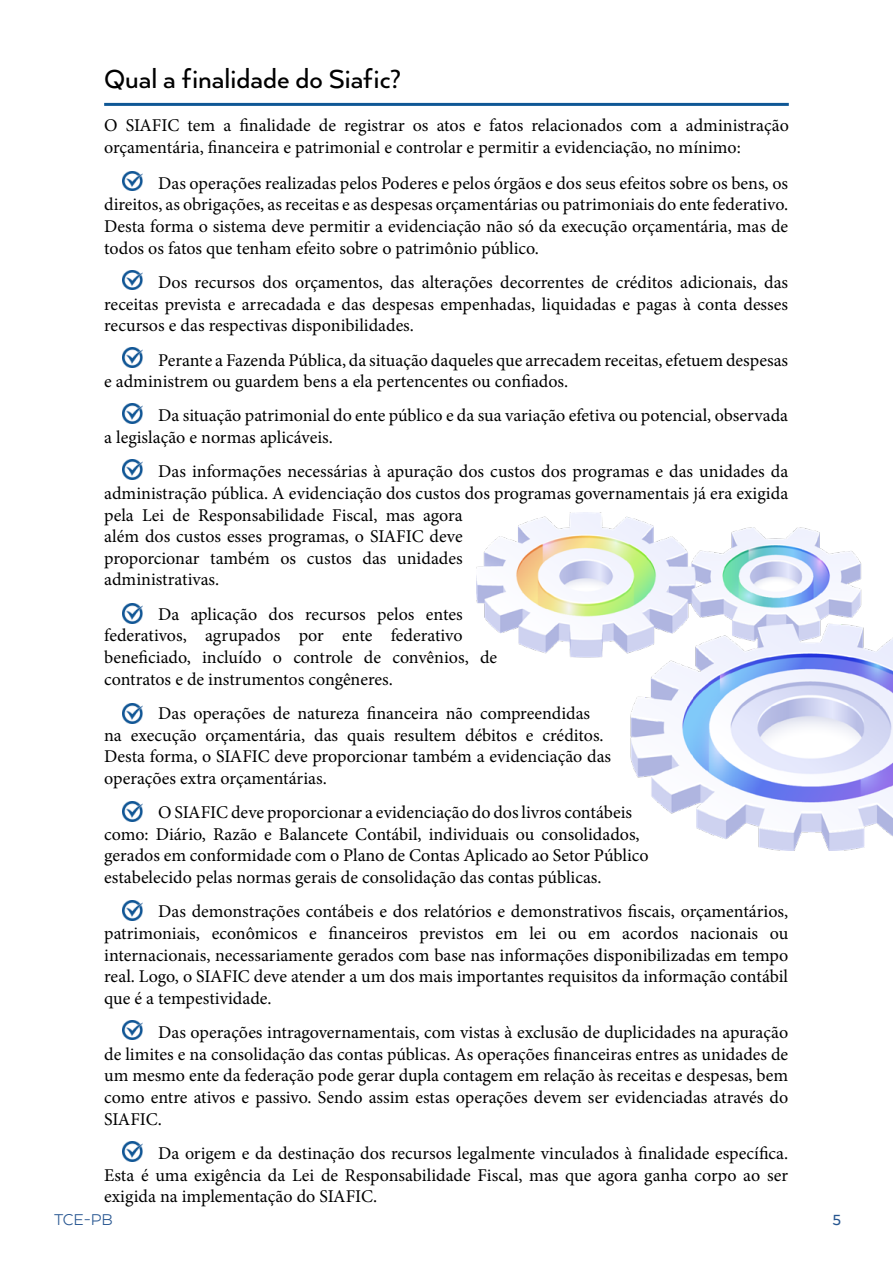
<style>
.page{position:relative;width:893px;height:1263px;background:#fff}
.page>*{position:absolute;margin:0;border:0;box-sizing:border-box;transform-origin:0 0}
.t1{font:500 30px "Arquitecta W00";color:#000}
.t2{font:18px/21.6px "Minion Pro";color:#000}
.t3{font:18px "Arquitecta W00";color:#275691}
.t4{font:500 16.95px "Arquitecta W00";color:#275690}
</style>
<div class="page">
<hr style="left:104px;top:103px;width:685px;height:3px;background:#0e5795">
<img style="left:123px;top:171px;width:20px;height:20px">
<img style="left:123px;top:270px;width:20px;height:20px">
<img style="left:123px;top:347px;width:20px;height:20px">
<img style="left:123px;top:404px;width:20px;height:19px">
<img style="left:123px;top:460px;width:20px;height:19px">
<img style="left:123px;top:1141px;width:20px;height:20px">
<img style="left:123px;top:604px;width:20px;height:19px">
<img style="left:123px;top:703px;width:20px;height:20px">
<img style="left:123px;top:802px;width:20px;height:19px">
<img style="left:123px;top:901px;width:20px;height:19px">
<img style="left:123px;top:1020px;width:20px;height:20px">
<img style="left:476px;top:512px;width:417px;height:338px">
<h1 class="t1" style="left:104px;top:62px;width:299px">Qual a finalidade do Siafic?</h1>
<p class="t2" style="left:104px;top:115px;width:686px">O SIAFIC tem a finalidade de registrar os atos e fatos relacionados com a administração orçamentária, financeira e patrimonial e controlar e permitir a evidenciação, no mínimo:</p>
<p class="t2" style="left:104px;top:172px;width:685px;text-align:justify;text-indent:54px">Das operações realizadas pelos Poderes e pelos órgãos e dos seus efeitos sobre os bens, os direitos, as obrigações, as receitas e as despesas orçamentárias ou patrimoniais do ente federativo.<br>Desta forma o sistema deve permitir a evidenciação não só da execução orçamentária, mas de todos os fatos que tenham efeito sobre o patrimônio público.</p>
<p class="t2" style="left:104px;top:271px;width:685px;text-align:justify;text-indent:54px">Dos recursos dos orçamentos, das alterações decorrentes de créditos adicionais, das receitas prevista e arrecadada e das despesas empenhadas, liquidadas e pagas à conta desses recursos e das respectivas disponibilidades.</p>
<p class="t2" style="left:104px;top:349px;width:685px;text-indent:54px">Perante a Fazenda Pública, da situação daqueles que arrecadem receitas, efetuem despesas e administrem ou guardem bens a ela pertencentes ou confiados.</p>
<p class="t2" style="left:104px;top:405px;width:685px;text-indent:54px">Da situação patrimonial do ente público e da sua variação efetiva ou potencial, observada a legislação e normas aplicáveis.</p>
<p class="t2" style="left:104px;top:461px;width:686px;text-indent:54px">Das informações necessárias à apuração dos custos dos programas e das unidades da administração pública. A evidenciação dos custos dos programas governamentais já era exigida pela Lei de Responsabilidade Fiscal, mas agora<br>além dos custos esses programas, o SIAFIC deve<br>proporcionar também os custos das unidades<br>administrativas.</p>
<p class="t2" style="left:104px;top:603px;width:395px;text-indent:54px">Da aplicação dos recursos pelos entes federativos, agrupados por ente federativo beneficiado, incluído o controle de convênios, de contratos e de instrumentos congêneres.</p>
<p class="t2" style="left:104px;top:702px;width:508px;text-indent:54px">Das operações de natureza financeira não compreendidas na execução orçamentária, das quais resultem débitos e créditos.<br>Desta forma, o SIAFIC deve proporcionar também a evidenciação das operações extra orçamentárias.</p>
<p class="t2" style="left:104px;top:802px;width:546px;text-indent:54px">O SIAFIC deve proporcionar a evidenciação do dos livros contábeis como: Diário, Razão e Balancete Contábil, individuais ou consolidados, gerados em conformidade com o Plano de Contas Aplicado ao Setor Público estabelecido pelas normas gerais de consolidação das contas públicas.</p>
<p class="t2" style="left:104px;top:901px;width:686px;text-align:justify;text-indent:54px">Das demonstrações contábeis e dos relatórios e demonstrativos fiscais, orçamentários, patrimoniais, econômicos e financeiros previstos em lei ou em acordos nacionais ou internacionais, necessariamente gerados com base nas informações disponibilizadas em tempo real. Logo, o SIAFIC deve atender a um dos mais importantes requisitos da informação contábil que é a tempestividade.</p>
<p class="t2" style="left:104px;top:1022px;width:686px;text-align:justify;text-indent:54px">Das operações intragovernamentais, com vistas à exclusão de duplicidades na apuração de limites e na consolidação das contas públicas. As operações financeiras entres as unidades de um mesmo ente da federação pode gerar dupla contagem em relação às receitas e despesas, bem como entre ativos e passivo. Sendo assim estas operações devem ser evidenciadas através do SIAFIC.</p>
<p class="t2" style="left:104px;top:1142px;width:686px;text-align:justify;text-indent:54px">Da origem e da destinação dos recursos legalmente vinculados à finalidade específica.<br>Esta é uma exigência da Lei de Responsabilidade Fiscal, mas que agora ganha corpo ao ser exigida na implementação do SIAFIC.</p>
<p class="t3" style="left:54px;top:1209px;width:61px">TCE-PB</p>
<p class="t4" style="left:832px;top:1210px;width:10px">5</p>
</div>
